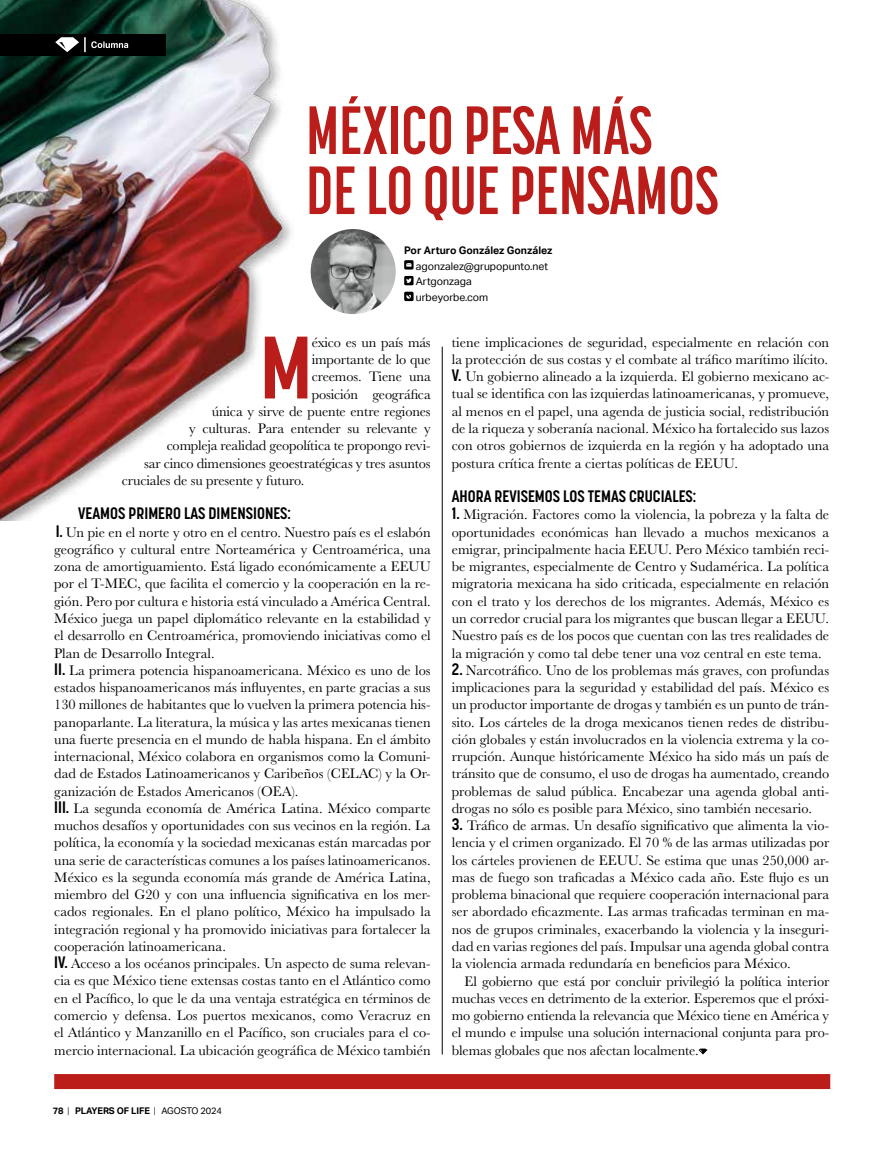
<style>
.page{position:relative;width:893px;height:1149px;background:#fff}
.page>*{position:absolute;margin:0;border:0;box-sizing:border-box;transform-origin:0 0}
.t1{font:700 87.6px "Korolev Condensed";color:#bb1e1a}
.t2{font:700 67.5px/60px "Korolev Compressed";color:#bb1e1a}
.t3{font:700 16.5px "Korolev Condensed";color:#000}
.t4{font:14.25px/17.2px "Baskerville URW";color:#000;text-align:justify}
.t5{font:10.5px/15.8px "Aktiv Grotesk";color:#000}
.t6{font:700 10.5px "Aktiv Grotesk";color:#000}
.t7{font:700 9.15px "Aktiv Grotesk";letter-spacing:-.01em;color:#000}
.s1{font-family:"Korolev Condensed";font-weight:700;font-size:16.5px}
.s2{font-weight:300}
.s3{font-weight:400}
</style>
<div class="page">
<hr style="left:442px;top:346px;width:1px;height:708px;background:#000">
<svg style="left:404px;top:260px;width:10px;height:9px"></svg>
<svg style="left:404px;top:276px;width:10px;height:9px"></svg>
<svg style="left:404px;top:291px;width:10px;height:10px"></svg>
<img style="left:311px;top:229px;width:85px;height:85px;border-radius:43px">
<svg style="left:698px;top:1048px;width:9px;height:6px"></svg>
<div style="left:54px;top:1073px;width:776px;height:15px;background:#bb1e1a"></div>
<img style="left:0;top:0;width:291px;height:520px">
<div style="left:0;top:34px;width:165px;height:21px;background:#000"></div>
<svg style="left:55px;top:37px;width:73px;height:15px"></svg>
<h2 class="t2" style="left:306px;top:100px;width:414px">MÉXICO PESA MÁS<br>DE LO QUE PENSAMOS</h2>
<p class="t6" style="left:404px;top:244px;width:150px">Por Arturo González González</p>
<p class="t5" style="left:416px;top:258px;width:134px">agonzalez@grupopunto.net<br>Artgonzaga<br>urbeyorbe.com</p>
<h1 class="t1" style="left:260px;top:316px;width:54px">M</h1>
<p class="t4" style="left:312px;top:333px;width:121px">éxico es un país más</p>
<p class="t4" style="left:312px;top:350px;width:121px">importante de lo que</p>
<p class="t4" style="left:312px;top:367px;width:121px">creemos. Tiene una</p>
<p class="t4" style="left:312px;top:384px;width:121px">posición geográfica</p>
<p class="t4" style="left:212px;top:402px;width:221px">única y sirve de puente entre regiones</p>
<p class="t4" style="left:189px;top:419px;width:243px">y culturas. Para entender su relevante y</p>
<p class="t4" style="left:167px;top:436px;width:266px">compleja realidad geopolítica te propongo revi-</p>
<p class="t4" style="left:144px;top:453px;width:288px">sar cinco dimensiones geoestratégicas y tres asuntos</p>
<p class="t4" style="left:122px;top:471px;width:184px">cruciales de su presente y futuro.</p>
<p class="t3" style="left:78px;top:503px;width:214px">VEAMOS PRIMERO LAS DIMENSIONES:</p>
<p class="t4" style="left:54px;top:522px;width:378px;text-align:left"><span class="s1">I.</span> Un pie en el norte y otro en el centro. Nuestro país es el eslabón geográfico y cultural entre Norteamérica y Centroamérica, una zona de amortiguamiento. Está ligado económicamente a EEUU por el T-MEC, que facilita el comercio y la cooperación en la re&shy;gión. Pero por cultura e historia está vinculado a América Central.<br>México juega un papel diplomático relevante en la estabilidad y el desarrollo en Centroamérica, promoviendo iniciativas como el Plan de Desarrollo Integral.<br><span class="s1">II.</span> La primera potencia hispanoamericana. México es uno de los estados hispanoamericanos más influyentes, en parte gracias a sus 130 millones de habitantes que lo vuelven la primera potencia his&shy;panoparlante. La literatura, la música y las artes mexicanas tienen una fuerte presencia en el mundo de habla hispana. En el ámbito internacional, México colabora en organismos como la Comuni&shy;dad de Estados Latinoamericanos y Caribeños (CELAC) y la Or&shy;ganización de Estados Americanos (OEA).<br><span class="s1">III.</span> La segunda economía de América Latina. México comparte muchos desafíos y oportunidades con sus vecinos en la región. La política, la economía y la sociedad mexicanas están marcadas por una serie de características comunes a los países latinoamericanos.<br>México es la segunda economía más grande de América Latina, miembro del G20 y con una influencia significativa en los mer&shy;cados regionales. En el plano político, México ha impulsado la integración regional y ha promovido iniciativas para fortalecer la cooperación latinoamericana.<br><span class="s1">IV.</span> Acceso a los océanos principales. Un aspecto de suma relevan&shy;cia es que México tiene extensas costas tanto en el Atlántico como en el Pacífico, lo que le da una ventaja estratégica en términos de comercio y defensa. Los puertos mexicanos, como Veracruz en el Atlántico y Manzanillo en el Pacífico, son cruciales para el co&shy;mercio internacional. La ubicación geográfica de México también</p>
<p class="t7" style="left:53px;top:1105px;width:171px">78 <span class="s2">|</span> PLAYERS OF LIFE <span class="s2">|</span> <span class="s3">AGOSTO 2024</span></p>
<p class="t4" style="left:452px;top:333px;width:379px">tiene implicaciones de seguridad, especialmente en relación con la protección de sus costas y el combate al tráfico marítimo ilícito.<br><span class="s1">V.</span> Un gobierno alineado a la izquierda. El gobierno mexicano ac&shy;tual se identifica con las izquierdas latinoamericanas, y promueve, al menos en el papel, una agenda de justicia social, redistribución de la riqueza y soberanía nacional. México ha fortalecido sus lazos con otros gobiernos de izquierda en la región y ha adoptado una postura crítica frente a ciertas políticas de EEUU.</p>
<p class="t3" style="left:452px;top:486px;width:246px">AHORA REVISEMOS LOS TEMAS CRUCIALES:</p>
<p class="t4" style="left:452px;top:505px;width:379px"><span class="s1">1.</span> Migración. Factores como la violencia, la pobreza y la falta de oportunidades económicas han llevado a muchos mexicanos a emigrar, principalmente hacia EEUU. Pero México también reci&shy;be migrantes, especialmente de Centro y Sudamérica. La política migratoria mexicana ha sido criticada, especialmente en relación con el trato y los derechos de los migrantes. Además, México es un corredor crucial para los migrantes que buscan llegar a EEUU.<br>Nuestro país es de los pocos que cuentan con las tres realidades de la migración y como tal debe tener una voz central en este tema.</p>
<p class="t4" style="left:452px;top:660px;width:379px"><span class="s1">2.</span> Narcotráfico. Uno de los problemas más graves, con profundas implicaciones para la seguridad y estabilidad del país. México es un productor importante de drogas y también es un punto de trán&shy;sito. Los cárteles de la droga mexicanos tienen redes de distribu&shy;ción globales y están involucrados en la violencia extrema y la co&shy;rrupción. Aunque históricamente México ha sido más un país de tránsito que de consumo, el uso de drogas ha aumentado, creando problemas de salud pública. Encabezar una agenda global anti&shy;drogas no sólo es posible para México, sino también necesario.</p>
<p class="t4" style="left:452px;top:816px;width:379px"><span class="s1">3.</span> Tráfico de armas. Un desafío significativo que alimenta la vio&shy;lencia y el crimen organizado. El 70 % de las armas utilizadas por los cárteles provienen de EEUU. Se estima que unas 250,000 ar&shy;mas de fuego son traficadas a México cada año. Este flujo es un problema binacional que requiere cooperación internacional para ser abordado eficazmente. Las armas traficadas terminan en ma&shy;nos de grupos criminales, exacerbando la violencia y la inseguri&shy;dad en varias regiones del país. Impulsar una agenda global contra la violencia armada redundaría en beneficios para México.</p>
<p class="t4" style="left:452px;top:971px;width:379px;text-indent:13px">El gobierno que está por concluir privilegió la política interior muchas veces en detrimento de la exterior. Esperemos que el próxi&shy;mo gobierno entienda la relevancia que México tiene en América y el mundo e impulse una solución internacional conjunta para pro&shy;blemas globales que nos afectan localmente.</p>
</div>
